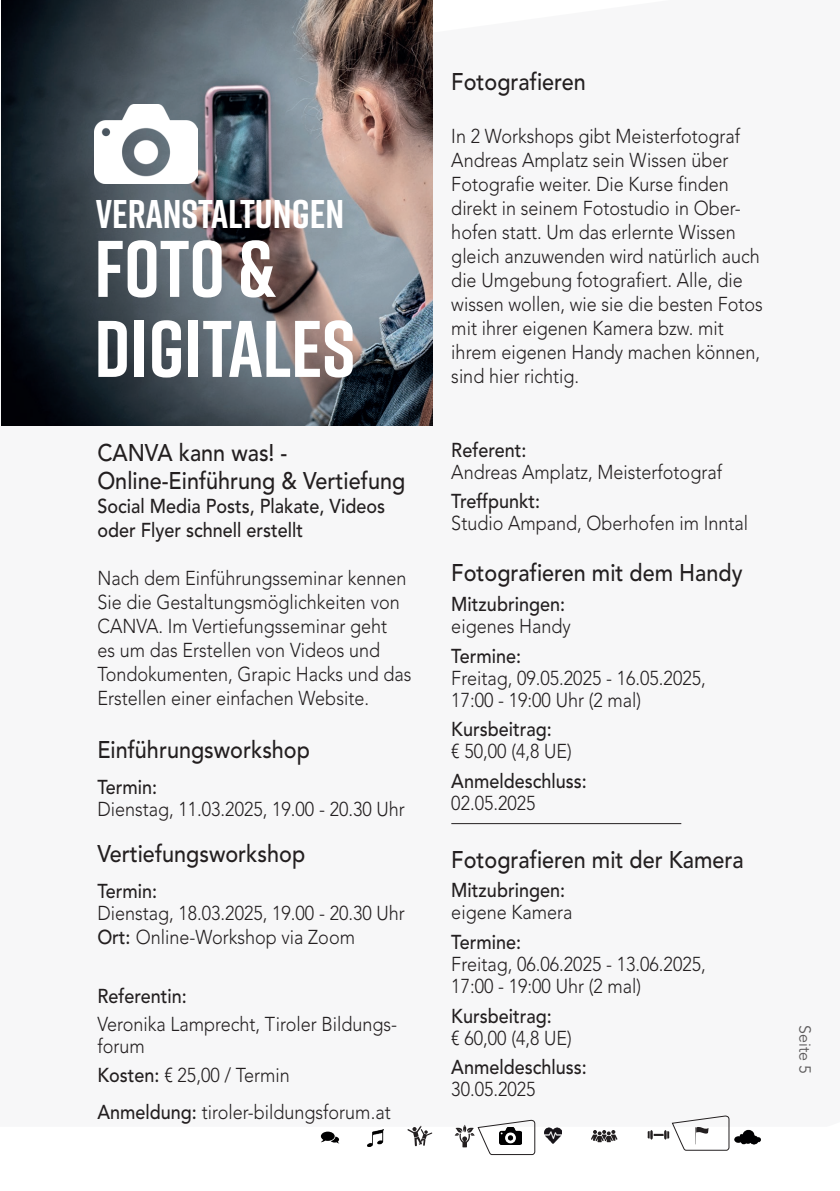
<style>
.page{position:relative;width:840px;height:1191px;background:#fff}
.page>*{position:absolute;margin:0;border:0;box-sizing:border-box;transform-origin:0 0}
.t1{font:700 80px/80px "Rift";color:#fff}
.t2{font:700 40px "Rift";color:#fff}
.t3{font:500 24px/28.8px "Avenir LT Std";color:#231f20;scale:.9 1}
.t4{font:300 20px/24px "Avenir LT Std";color:#231f20;scale:.9 1}
.t5{font:500 20px/24px "Avenir LT Std";color:#231f20;scale:.9 1}
.t6{font:16px "Avenir LT Std";color:#231f20}
.s1{font-weight:500}
</style>
<div class="page">
<svg style="left:591px;top:1130px;width:26px;height:12px"></svg>
<svg style="left:407px;top:1126px;width:25px;height:20px"></svg>
<img style="left:734px;top:1129px;width:26px;height:15px">
<img style="left:544px;top:1127px;width:17px;height:17px">
<svg style="left:320px;top:1131px;width:19px;height:12px"></svg>
<img style="left:367px;top:1129px;width:16px;height:17px">
<img style="left:1px;top:0;width:431px;height:425px">
<svg style="left:647px;top:1115px;width:82px;height:35px"></svg>
<hr style="left:451px;top:823px;width:230px;height:1px;background:#231f20">
<img style="left:94px;top:104px;width:103px;height:79px">
<svg style="left:454px;top:1119px;width:81px;height:36px"></svg>
<h2 class="t2" style="left:96px;top:185px;width:250px">VERANSTALTUNGEN</h2>
<h1 class="t1" style="left:94px;top:227px;width:262px">FOTO &amp;<br>DIGITALES</h1>
<p class="t3" style="left:97px;top:438px;width:343px">CANVA kann was! -<br>Online-Einführung &amp; Vertiefung</p>
<p class="t5" style="left:97px;top:495px;width:321px">Social Media Posts, Plakate, Videos oder Flyer schnell erstellt</p>
<p class="t4" style="left:97px;top:566px;width:350px">Nach dem Einführungsseminar kennen Sie die Gestaltungsmöglichkeiten von CANVA. Im Vertiefungsseminar geht<br>es um das Erstellen von Videos und Tondokumenten, Grapic Hacks und das Erstellen einer einfachen Website.</p>
<p class="t3" style="left:97px;top:736px;width:238px">Einführungsworkshop</p>
<p class="t5" style="left:97px;top:775px;width:68px">Termin:</p>
<p class="t4" style="left:97px;top:796px;width:343px">Dienstag, 11.03.2025, 19.00 - 20.30 Uhr</p>
<p class="t3" style="left:97px;top:840px;width:232px">Vertiefungsworkshop</p>
<p class="t5" style="left:97px;top:879px;width:68px">Termin:</p>
<p class="t4" style="left:97px;top:901px;width:343px">Dienstag, 18.03.2025, 19.00 - 20.30 Uhr<br><span class="s1">Ort:</span> Online-Workshop via Zoom</p>
<p class="t5" style="left:97px;top:984px;width:101px">Referentin:</p>
<p class="t4" style="left:97px;top:1013px;width:334px;line-height:22px">Veronika Lamprecht, Tiroler Bildungs&shy;forum</p>
<p class="t4" style="left:97px;top:1057px;width:327px;line-height:36px"><span class="s1">Kosten:</span> € 25,00 / Termin<br><span class="s1">Anmeldung:</span> tiroler-bildungsforum.at</p>
<p class="t3" style="left:451px;top:68px;width:151px">Fotografieren</p>
<p class="t4" style="left:451px;top:124px;width:347px">In 2 Workshops gibt Meisterfotograf Andreas Amplatz sein Wissen über Fotografie weiter. Die Kurse finden direkt in seinem Fotostudio in Ober&shy;hofen statt. Um das erlernte Wissen gleich anzuwenden wird natürlich auch die Umgebung fotografiert. Alle, die wissen wollen, wie sie die besten Fotos mit ihrer eigenen Kamera bzw. mit ihrem eigenen Handy machen können, sind hier richtig.</p>
<p class="t5" style="left:451px;top:438px;width:85px">Referent:</p>
<p class="t4" style="left:451px;top:460px;width:302px">Andreas Amplatz, Meisterfotograf</p>
<p class="t5" style="left:451px;top:490px;width:100px">Treffpunkt:</p>
<p class="t4" style="left:451px;top:511px;width:331px">Studio Ampand, Oberhofen im Inntal</p>
<p class="t3" style="left:451px;top:559px;width:325px">Fotografieren mit dem Handy</p>
<p class="t5" style="left:451px;top:592px;width:128px">Mitzubringen:</p>
<p class="t4" style="left:451px;top:614px;width:134px">eigenes Handy</p>
<p class="t5" style="left:451px;top:644px;width:79px">Termine:</p>
<p class="t4" style="left:451px;top:667px;width:284px;line-height:22px">Freitag, 09.05.2025 - 16.05.2025,<br>17:00 - 19:00 Uhr (2 mal)</p>
<p class="t5" style="left:451px;top:718px;width:113px">Kursbeitrag:</p>
<p class="t4" style="left:451px;top:739px;width:135px">€ 50,00 (4,8 UE)</p>
<p class="t5" style="left:451px;top:769px;width:152px">Anmeldeschluss:</p>
<p class="t4" style="left:451px;top:791px;width:95px">02.05.2025</p>
<p class="t3" style="left:451px;top:845px;width:326px">Fotografieren mit der Kamera</p>
<p class="t5" style="left:451px;top:878px;width:128px">Mitzubringen:</p>
<p class="t4" style="left:451px;top:900px;width:136px">eigene Kamera</p>
<p class="t5" style="left:451px;top:930px;width:79px">Termine:</p>
<p class="t4" style="left:451px;top:953px;width:284px;line-height:22px">Freitag, 06.06.2025 - 13.06.2025,<br>17:00 - 19:00 Uhr (2 mal)</p>
<p class="t5" style="left:451px;top:1004px;width:113px">Kursbeitrag:</p>
<p class="t4" style="left:451px;top:1026px;width:135px">€ 60,00 (4,8 UE)</p>
<p class="t5" style="left:451px;top:1055px;width:152px">Anmeldeschluss:</p>
<p class="t4" style="left:451px;top:1077px;width:95px">30.05.2025</p>
<p class="t6" style="left:813px;top:1025px;width:51px;rotate:90deg">Seite 5</p>
</div>
